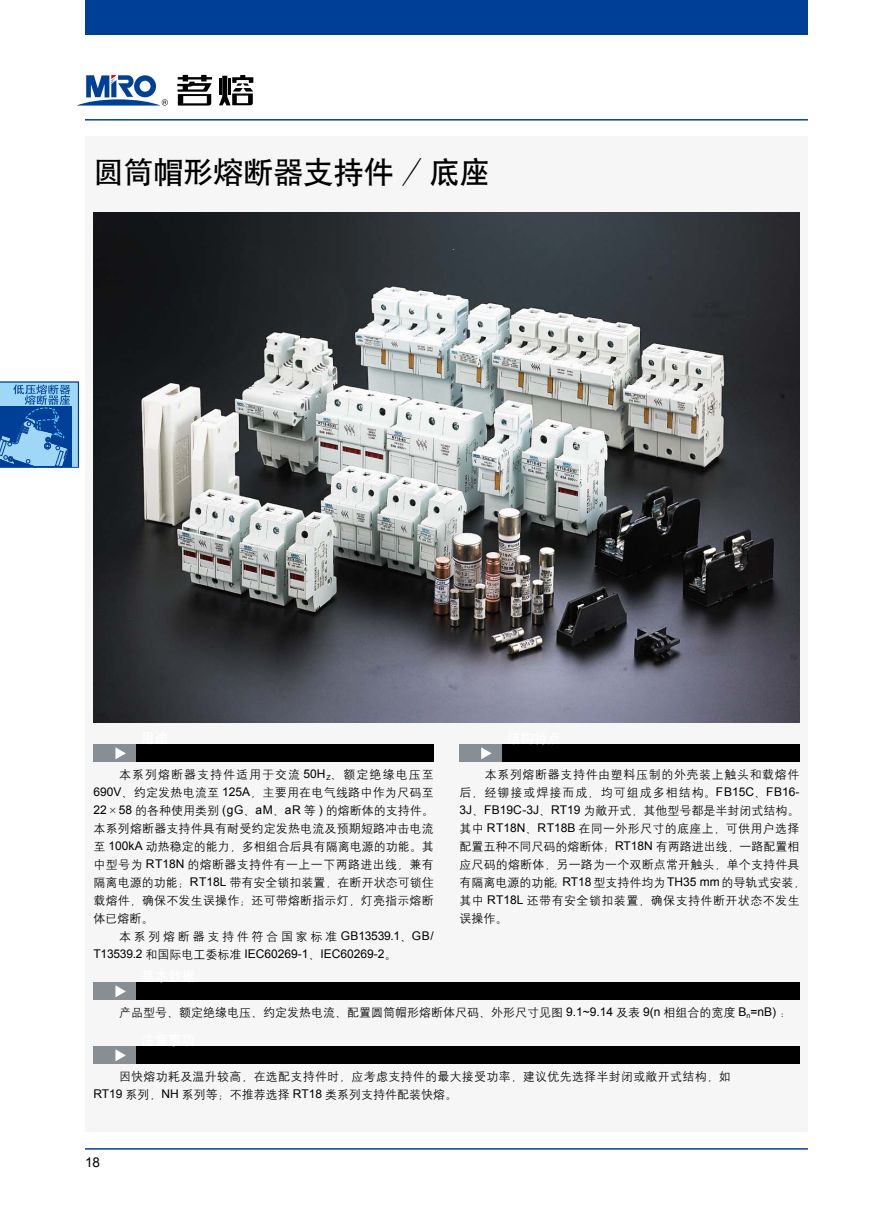
<style>
.page{position:relative;width:893px;height:1212px;background:#fff}
.page>*{position:absolute;margin:0;border:0;box-sizing:border-box;transform-origin:0 0}
.t1{font:30px "H Yb 1 gj";color:#000}
.t2{font:13.5px "Arial";color:#000}
.t3{font:12px/18px "H Yg 2 gj";letter-spacing:.015em;color:#000}
.t4{font:12px "Arial";color:#000}
.t5{font:12px "H Yg 2 gj";letter-spacing:.225em;color:#000}
.s1{font-family:"Arial"}
.s2{font-family:"H Yg 2 gj"}
</style>
<div class="page">
<div style="left:85px;top:136px;width:723px;height:995px;background:#f6f6f6"></div>
<div style="left:85px;top:0;width:723px;height:34px;background:#003f98"></div>
<hr style="left:85px;top:119px;width:723px;height:2px;background:#003f98">
<hr style="left:85px;top:1148px;width:723px;height:1px;background:#003f98">
<svg style="left:177px;top:75px;width:35px;height:31px"></svg>
<svg style="left:219px;top:75px;width:34px;height:30px"></svg>
<svg style="left:77px;top:75px;width:91px;height:31px"></svg>
<svg style="left:0;top:381px;width:79px;height:87px"></svg>
<div style="left:94px;top:745px;width:340px;height:17px;background:#000"></div>
<div style="left:94px;top:745px;width:42px;height:17px;background:#888f94"></div>
<svg style="left:115px;top:747px;width:11px;height:12px"></svg>
<div style="left:459px;top:745px;width:340px;height:17px;background:#000"></div>
<div style="left:459px;top:745px;width:43px;height:17px;background:#888f94"></div>
<svg style="left:481px;top:747px;width:11px;height:12px"></svg>
<div style="left:94px;top:983px;width:705px;height:17px;background:#000"></div>
<div style="left:94px;top:983px;width:42px;height:17px;background:#888f94"></div>
<svg style="left:115px;top:985px;width:11px;height:12px"></svg>
<div style="left:94px;top:1047px;width:705px;height:17px;background:#000"></div>
<div style="left:94px;top:1047px;width:42px;height:17px;background:#888f94"></div>
<svg style="left:115px;top:1049px;width:11px;height:12px"></svg>
<img style="left:93px;top:213px;width:706px;height:510px">
<h1 class="t1" style="left:94px;top:157px;width:398px">圆筒帽形熔断器支持件 / 底座</h1>
<p class="t3" style="left:94px;top:765px;width:342px;text-align:justify;text-indent:26px">本系列熔断器支持件适用于交流 <span class="s1">50H</span><sub>Z</sub>、额定绝缘电压至<span class="s1">690V</span>、约定发热电流至 <span class="s1">125A</span>，主要用在电气线路中作为尺码至<span class="s1">22</span>×<span class="s1">58</span> 的各种使用类别 <span class="s1">(gG</span>、<span class="s1">aM</span>、<span class="s1">aR</span> 等 <span class="s1">)</span> 的熔断体的支持件。本系列熔断器支持件具有耐受约定发热电流及预期短路冲击电流至 <span class="s1">100kA</span> 动热稳定的能力，多相组合后具有隔离电源的功能。其中型号为 <span class="s1">RT18N</span> 的熔断器支持件有一上一下两路进出线，兼有隔离电源的功能；<span class="s1">RT18L</span> 带有安全锁扣装置，在断开状态可锁住载熔件，确保不发生误操作；还可带熔断指示灯，灯亮指示熔断体已熔断。</p>
<p class="t5" style="left:119px;top:930px;width:316px">本系列熔断器支持件符合国家标准<span class="s1">GB13539.1</span>、<span class="s1">GB/</span></p>
<p class="t4" style="left:94px;top:945px;width:304px">T13539.2 <span class="s2">和国际电工委标准</span> IEC60269-1<span class="s2">、</span>IEC60269-2<span class="s2">。</span></p>
<p class="t3" style="left:459px;top:765px;width:348px;text-indent:25px">本系列熔断器支持件由塑料压制的外壳装上触头和载熔件后，经铆接或焊接而成，均可组成多相结构。<span class="s1">FB15C</span>、<span class="s1">FB16-<br>3J</span>、<span class="s1">FB19C-3J</span>、<span class="s1">RT19</span> 为敞开式，其他型号都是半封闭式结构。其中 <span class="s1">RT18N</span>、<span class="s1">RT18B</span> 在同一外形尺寸的底座上，可供用户选择配置五种不同尺码的熔断体；<span class="s1">RT18N</span> 有两路进出线，一路配置相应尺码的熔断体，另一路为一个双断点常开触头，单个支持件具有隔离电源的功能；<span class="s1">RT18</span>型支持件均为<span class="s1">TH35 mm</span>的导轨式安装，其中 <span class="s1">RT18L</span> 还带有安全锁扣装置，确保支持件断开状态不发生误操作。</p>
<p class="t3" style="left:119px;top:1003px;width:674px">产品型号、额定绝缘电压、约定发热电流、配置圆筒帽形熔断体尺码、外形尺寸见图 <span class="s1">9.1~9.14</span> 及表 <span class="s1">9(n</span> 相组合的宽度 <span class="s1">B</span><sub>n</sub><span class="s1">=nB)</span> ：</p>
<p class="t3" style="left:93px;top:1068px;width:639px;text-indent:26px">因快熔功耗及温升较高，在选配支持件时，应考虑支持件的最大接受功率，建议优先选择半封闭或敞开式结构，如<br><span class="s1">RT19</span> 系列，<span class="s1">NH</span> 系列等；不推荐选择 <span class="s1">RT18</span> 类系列支持件配装快熔。</p>
<p class="t2" style="left:85px;top:1154px;width:17px">18</p>
</div>
